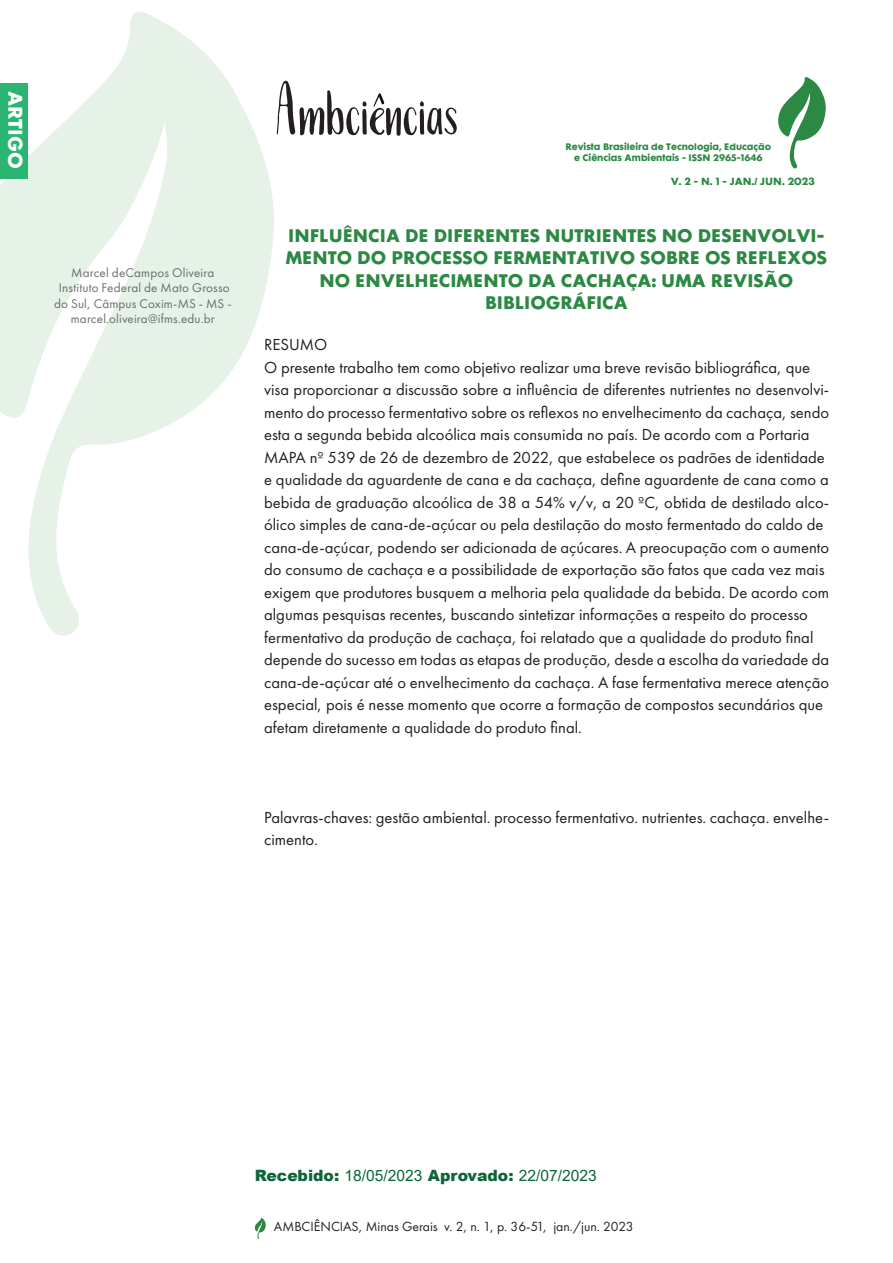
<style>
.page{position:relative;width:893px;height:1263px;background:#fff}
.page>*{position:absolute;margin:0;border:0;box-sizing:border-box;transform-origin:0 0}
.t1{font:94.5px "Amalfi";color:#231f20}
.t2{font:18px "Futura Maxi CG Bold";color:#fff}
.t3{font:16.65px/22.5px "Futura PT";color:#231f20}
.t4{font:16.65px/22.5px "Futura Maxi CG Bold";color:#2b8943;text-align:center}
.t5{font:15.6px "Arial";color:#0c6638}
.t6{font:13.65px "Futura PT";color:#231f20}
.t7{font:13.05px/15.6px "Futura PT";letter-spacing:.01em;color:#6c6d70;text-align:center}
.t8{font:9.45px "Futura Maxi CG Bold";color:#2b8943}
.t9{font:8.7px "Futura Maxi CG Bold";color:#2b8943}
.s1{font-weight:900}
</style>
<div class="page">
<svg style="left:254px;top:1218px;width:12px;height:21px"></svg>
<svg style="left:0;top:11px;width:274px;height:625px"></svg>
<svg style="left:373px;top:93px;width:11px;height:14px"></svg>
<div style="left:0;top:83px;width:27px;height:95px;background:#2bb572"></div>
<svg style="left:778px;top:77px;width:48px;height:92px"></svg>
<p class="t2" style="left:27px;top:91px;width:79px;rotate:90deg">ARTIGO</p>
<p class="t7" style="left:71px;top:264px;width:145px">Marcel deCampos Oliveira</p>
<p class="t7" style="left:54px;top:280px;width:179px">Instituto Federal de Mato Grosso do Sul, Câmpus Coxim-MS - MS - marcel.oliveira@ifms.edu.br</p>
<p class="t1" style="left:274px;top:63px;width:185px">Ambciencias</p>
<p class="t9" style="left:565px;top:141px;width:207px">Revista Brasileira de Tecnologia, Educação</p>
<p class="t9" style="left:574px;top:152px;width:190px">e Ciências Ambientais - ISSN 2965-1646</p>
<p class="t8" style="left:671px;top:175px;width:146px">V. 2 - N. 1 - JAN./ JUN. 2023</p>
<p class="t4" style="left:286px;top:225px;width:543px">INFLUÊNCIA DE DIFERENTES NUTRIENTES NO DESENVOLVI-<br>MENTO DO PROCESSO FERMENTATIVO SOBRE OS REFLEXOS<br>NO ENVELHECIMENTO DA CACHAÇA: UMA REVISÃO</p>
<p class="t4" style="left:485px;top:292px;width:144px">BIBLIOGRÁFICA</p>
<p class="t3" style="left:264px;top:333px;width:65px">RESUMO</p>
<p class="t3" style="left:264px;top:356px;width:548px">O presente trabalho tem como objetivo realizar uma breve revisão bibliográfica, que</p>
<p class="t3" style="left:264px;top:378px;width:566px">visa proporcionar a discussão sobre a influência de diferentes nutrientes no desenvolvi&shy;mento do processo fermentativo sobre os reflexos no envelhecimento da cachaça, sendo</p>
<p class="t3" style="left:264px;top:423px;width:547px">esta a segunda bebida alcoólica mais consumida no país. De acordo com a Portaria</p>
<p class="t3" style="left:264px;top:446px;width:562px">MAPA nº 539 de 26 de dezembro de 2022, que estabelece os padrões de identidade</p>
<p class="t3" style="left:264px;top:468px;width:566px">e qualidade da aguardente de cana e da cachaça, define aguardente de cana como a</p>
<p class="t3" style="left:264px;top:491px;width:566px">bebida de graduação alcoólica de 38 a 54% v/v, a 20 ºC, obtida de destilado alco&shy;ólico simples de cana-de-açúcar ou pela destilação do mosto fermentado do caldo de</p>
<p class="t3" style="left:264px;top:536px;width:567px">cana-de-açúcar, podendo ser adicionada de açúcares. A preocupação com o aumento</p>
<p class="t3" style="left:264px;top:558px;width:562px">do consumo de cachaça e a possibilidade de exportação são fatos que cada vez mais</p>
<p class="t3" style="left:264px;top:581px;width:566px">exigem que produtores busquem a melhoria pela qualidade da bebida. De acordo com</p>
<p class="t3" style="left:264px;top:603px;width:545px">algumas pesquisas recentes, buscando sintetizar informações a respeito do processo</p>
<p class="t3" style="left:264px;top:626px;width:551px">fermentativo da produção de cachaça, foi relatado que a qualidade do produto final</p>
<p class="t3" style="left:264px;top:648px;width:567px">depende do sucesso em todas as etapas de produção, desde a escolha da variedade da</p>
<p class="t3" style="left:264px;top:671px;width:566px">cana-de-açúcar até o envelhecimento da cachaça. A fase fermentativa merece atenção</p>
<p class="t3" style="left:264px;top:693px;width:561px">especial, pois é nesse momento que ocorre a formação de compostos secundários que</p>
<p class="t3" style="left:264px;top:716px;width:319px">afetam diretamente a qualidade do produto final.</p>
<p class="t3" style="left:264px;top:806px;width:566px">Palavras-chaves: gestão ambiental. processo fermentativo. nutrientes. cachaça. envelhe&shy;cimento.</p>
<p class="t5" style="left:255px;top:1164px;width:343px"><span class="s1">Recebido:</span> 18/05/2023 <span class="s1">Aprovado:</span> 22/07/2023</p>
<p class="t6" style="left:274px;top:1218px;width:361px">AMBCIÊNCIAS, Minas Gerais v. 2, n. 1, p. 36-51, jan./jun. 2023</p>
</div>
